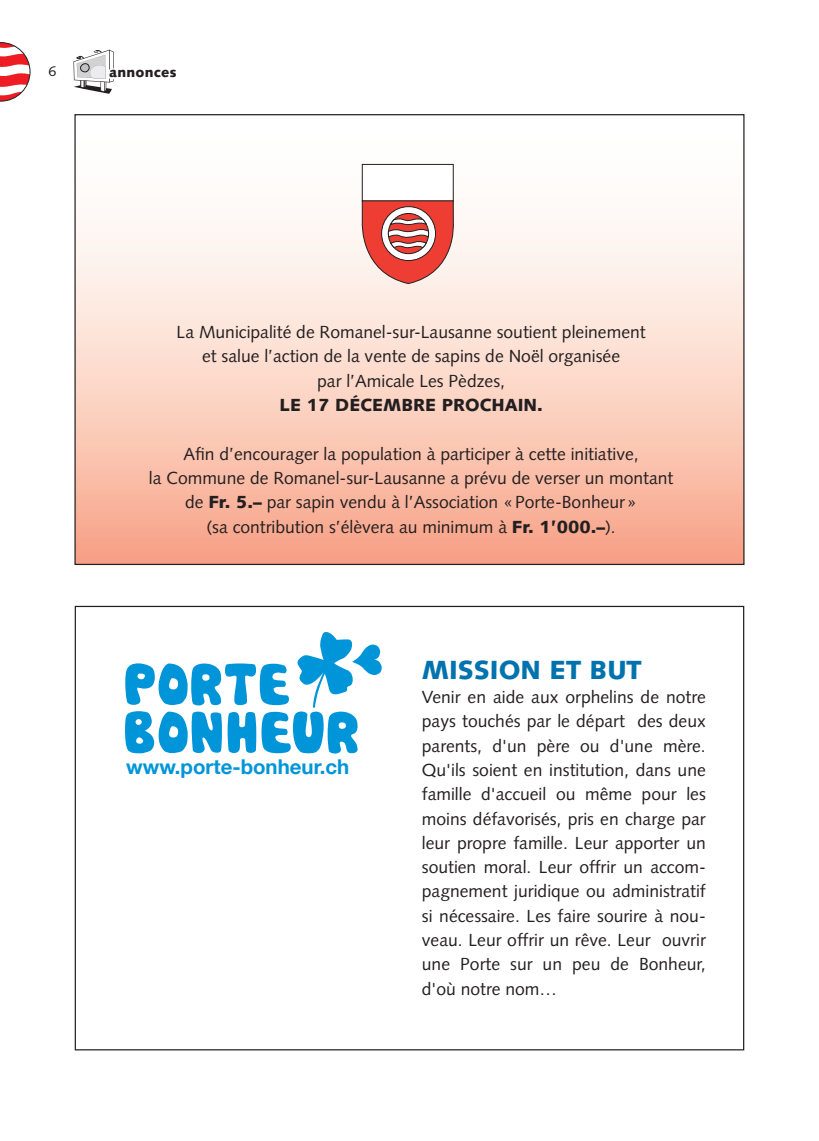
<style>
.page{position:relative;width:819px;height:1141px;background:#fff}
.page>*{position:absolute;margin:0;border:0;box-sizing:border-box;transform-origin:0 0}
.t1{font:57.4px/48.1px "Cookies";color:#0095d9}
.t2{font:900 26.25px "Syntax";color:#0073ae}
.t3{font:700 20.47px "Helvetica Neue";color:#0095d9}
.t4{font:17.5px/24.3px "Syntax";color:#231f20;text-align:center}
.t5{font:900 17.5px "Syntax";color:#231f20}
.t6{font:900 14px "Syntax";letter-spacing:.015em;color:#231f20}
.t7{font:14px "Syntax";color:#231f20}
.s1{font-weight:900}
</style>
<div class="page">
<svg style="left:0;top:42px;width:30px;height:59px"></svg>
<svg style="left:73px;top:49px;width:41px;height:45px"></svg>
<div style="left:75px;top:115px;width:668px;height:449px;background:linear-gradient(to bottom,#fff,#f9ab91)"></div>
<div style="left:362px;top:164px;width:91px;height:37px;background:#fff"></div>
<div style="left:362px;top:164px;width:91px;height:38px;border:1px solid #231f20"></div>
<svg style="left:362px;top:200px;width:91px;height:85px;background:#de7973"></svg>
<svg style="left:297px;top:632px;width:85px;height:76px"></svg>
<p class="t7" style="left:48px;top:63px;width:9px">6</p>
<p class="t6" style="left:109px;top:64px;width:69px">annonces</p>
<p class="t4" style="left:177px;top:320px;width:470px">La Municipalité de Romanel-sur-Lausanne soutient pleinement et salue l’action de la vente de sapins de Noël organisée<br>par l’Amicale Les Pèdzes,</p>
<p class="t5" style="left:279px;top:395px;width:265px">LE 17 DÉCEMBRE PROCHAIN.</p>
<p class="t4" style="left:149px;top:441px;width:526px">Afin d’encourager la population à participer à cette initiative,<br>la Commune de Romanel-sur-Lausanne a prévu de verser un montant de <span class="s1">Fr. 5.–</span> par sapin vendu à l’Association «Porte-Bonheur»<br>(sa contribution s’élèvera au minimum à <span class="s1">Fr. 1’000.–</span>).</p>
<h1 class="t1" style="left:124px;top:662px;width:238px">PORTE<br>BONHEUR</h1>
<p class="t3" style="left:126px;top:750px;width:224px">www.porte-bonheur.ch</p>
<h2 class="t2" style="left:422px;top:654px;width:221px">MISSION ET BUT</h2>
<p class="t4" style="left:422px;top:685px;width:285px;text-align:justify">Venir en aide aux orphelins de notre pays touchés par le départ des deux parents, d'un père ou d'une mère.<br>Qu'ils soient en institution, dans une famille d'accueil ou même pour les moins défavorisés, pris en charge par leur propre famille. Leur apporter un soutien moral. Leur offrir un accom&shy;pagnement juridique ou administratif si nécessaire. Les faire sourire à nou&shy;veau. Leur offrir un rêve. Leur ouvrir une Porte sur un peu de Bonheur, d'où notre nom…</p>
</div>
